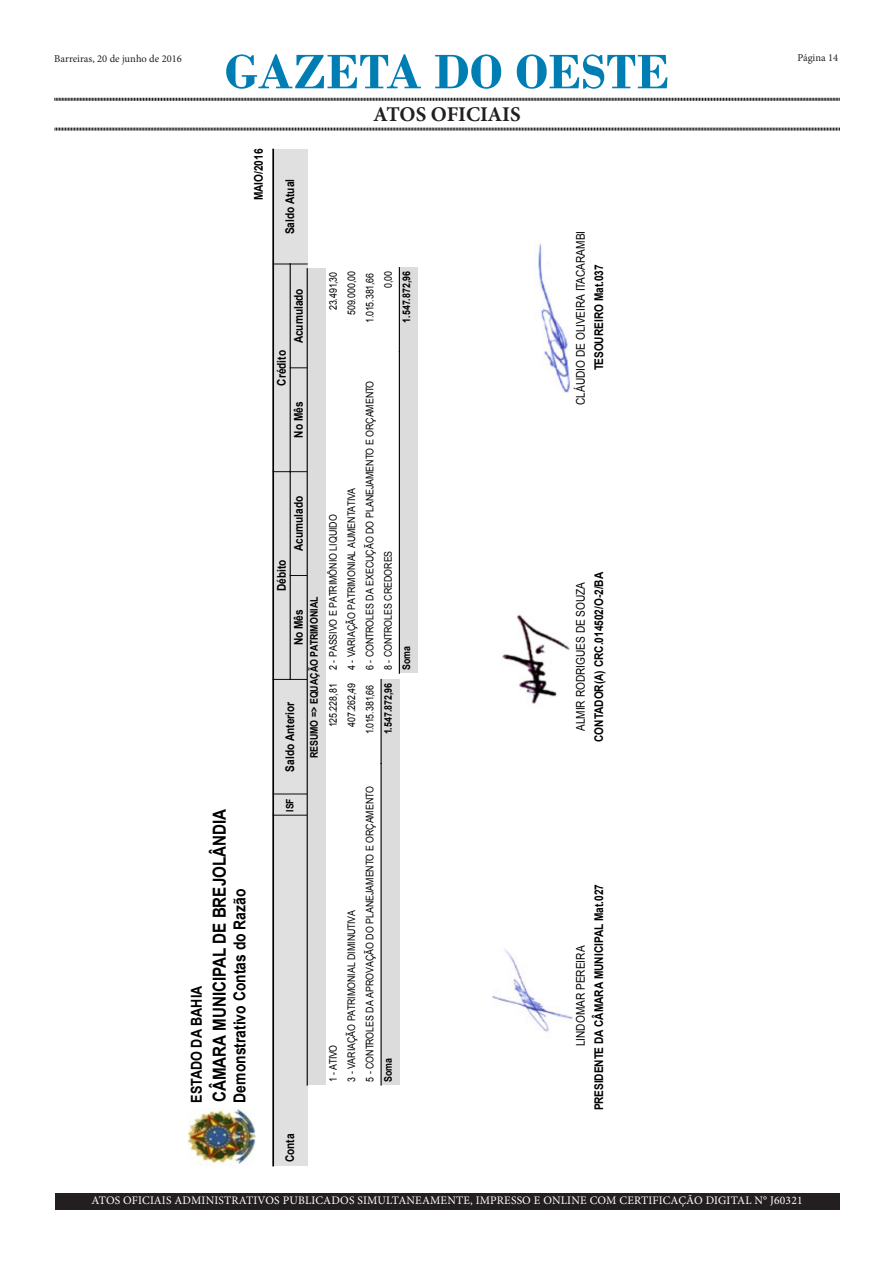
<style>
.page{position:relative;width:893px;height:1263px;background:#fff}
.page>*{position:absolute;margin:0;border:0;box-sizing:border-box;transform-origin:0 0}
.t1{font:700 51px "Bodoni";color:#007eb4}
.t2{font:700 21px "Minion Pro";letter-spacing:-.005em;color:#231f20}
.t3{font:700 18px "Arial";color:#000;scale:.84 1}
.t4{font:700 16.5px "Arial";color:#000;scale:.84 1}
.t5{font:700 15px "Arial";color:#000;scale:.84 1}
.t6{font:700 12px "Arial";color:#000;scale:.84 1}
.t7{font:12px "Arial";color:#000;scale:.84 1}
.t8{font:11.55px "Minion Pro";letter-spacing:.015em;color:#fff}
.t9{font:10.5px "Arial";color:#000;scale:.84 1}
.t10{font:700 10.5px "Arial";color:#000;scale:.84 1}
.t11{font:10.5px "Minion Pro";color:#231f20}
.t12{font:700 10.2px "Arial";color:#000;scale:.84 1}
</style>
<div class="page">
<svg style="left:54px;top:97px;width:786px;height:4px;background:#908e8e"></svg>
<svg style="left:54px;top:127px;width:786px;height:4px;background:#908e8e"></svg>
<div style="left:55px;top:1193px;width:784px;height:16px;background:#231f20"></div>
<img style="left:188px;top:1109px;width:68px;height:57px">
<div style="left:273px;top:149px;width:34px;height:1017px;background:#e0e0e0"></div>
<hr style="left:273px;top:815px;width:34px;height:1px;background:#000">
<hr style="left:273px;top:793px;width:34px;height:1px;background:#000">
<hr style="left:273px;top:679px;width:34px;height:1px;background:#000">
<hr style="left:290px;top:472px;width:1px;height:207px;background:#000">
<hr style="left:290px;top:264px;width:1px;height:208px;background:#000">
<svg style="left:291px;top:575px;width:16px;height:1px"></svg>
<svg style="left:274px;top:471px;width:33px;height:1px"></svg>
<svg style="left:290px;top:367px;width:17px;height:1px"></svg>
<svg style="left:274px;top:263px;width:33px;height:1px"></svg>
<hr style="left:272px;top:149px;width:2px;height:1017px;background:#000">
<div style="left:307px;top:269px;width:18px;height:816px;background:#dcdcdc"></div>
<hr style="left:307px;top:269px;width:1px;height:816px;background:#000">
<div style="left:381px;top:679px;width:18px;height:406px;background:#dcdcdc"></div>
<hr style="left:381px;top:763px;width:1px;height:322px;background:#000">
<hr style="left:381px;top:679px;width:1px;height:84px;background:#000">
<div style="left:399px;top:268px;width:19px;height:405px;background:#dcdcdc"></div>
<hr style="left:399px;top:352px;width:1px;height:321px;background:#000">
<hr style="left:399px;top:268px;width:1px;height:84px;background:#000">
<img style="left:492px;top:949px;width:81px;height:83px">
<img style="left:502px;top:614px;width:68px;height:90px">
<img style="left:536px;top:243px;width:35px;height:150px">
<p class="t11" style="left:54px;top:52px;width:129px">Barreiras, 20 de junho de 2016</p>
<p class="t1" style="left:225px;top:42px;width:446px">GAZETA DO OESTE</p>
<p class="t2" style="left:373px;top:99px;width:149px">ATOS OFICIAIS</p>
<p class="t6" style="left:251px;top:200px;width:63px;rotate:-90deg">MAIO/2016</p>
<p class="t6" style="left:282px;top:234px;width:68px;rotate:-90deg">Saldo Atual</p>
<p class="t3" style="left:207px;top:1102px;width:350px;rotate:-90deg">CÂMARA MUNICIPAL DE BREJOLÂNDIA</p>
<p class="t4" style="left:229px;top:1102px;width:256px;rotate:-90deg">Demonstrativo Contas do Razão</p>
<p class="t5" style="left:186px;top:1103px;width:141px;rotate:-90deg">ESTADO DA BAHIA</p>
<p class="t6" style="left:290px;top:343px;width:67px;rotate:-90deg">Acumulado</p>
<p class="t9" style="left:326px;top:310px;width:48px;rotate:-90deg">23.491,30</p>
<p class="t9" style="left:345px;top:315px;width:54px;rotate:-90deg">509.000,00</p>
<p class="t9" style="left:363px;top:323px;width:61px;rotate:-90deg">1.015.381,66</p>
<p class="t6" style="left:273px;top:385px;width:44px;rotate:-90deg">Crédito</p>
<p class="t9" style="left:363px;top:670px;width:346px;rotate:-90deg">6 - CONTROLES DA EXECUÇÃO DO PLANEJAMENTO E ORÇAMENTO</p>
<p class="t6" style="left:290px;top:438px;width:44px;rotate:-90deg">No Mês</p>
<p class="t9" style="left:345px;top:670px;width:219px;rotate:-90deg">4 - VARIAÇÃO PATRIMONIAL AUMENTATIVA</p>
<p class="t6" style="left:290px;top:551px;width:67px;rotate:-90deg">Acumulado</p>
<p class="t9" style="left:326px;top:670px;width:187px;rotate:-90deg">2 - PASSIVO E PATRIMÔNIO LIQUIDO</p>
<p class="t6" style="left:273px;top:591px;width:39px;rotate:-90deg">Débito</p>
<p class="t10" style="left:307px;top:758px;width:194px;rotate:-90deg">RESUMO =&gt; EQUAÇÃO PATRIMONIAL</p>
<p class="t6" style="left:290px;top:645px;width:44px;rotate:-90deg">No Mês</p>
<p class="t9" style="left:345px;top:727px;width:54px;rotate:-90deg">407.262,49</p>
<p class="t9" style="left:326px;top:727px;width:53px;rotate:-90deg">125.228,81</p>
<p class="t9" style="left:363px;top:734px;width:61px;rotate:-90deg">1.015.381,66</p>
<p class="t6" style="left:282px;top:771px;width:85px;rotate:-90deg">Saldo Anterior</p>
<p class="t12" style="left:283px;top:812px;width:17px;rotate:-90deg">ISF</p>
<p class="t9" style="left:326px;top:1082px;width:46px;rotate:-90deg">1 - ATIVO</p>
<p class="t9" style="left:363px;top:1082px;width:353px;rotate:-90deg">5 - CONTROLES DA APROVAÇÃO DO PLANEJAMENTO E ORÇAMENTO</p>
<p class="t9" style="left:345px;top:1082px;width:206px;rotate:-90deg">3 - VARIAÇÃO PATRIMONIAL DIMINUTIVA</p>
<p class="t9" style="left:381px;top:288px;width:22px;rotate:-90deg">0,00</p>
<p class="t9" style="left:381px;top:670px;width:144px;rotate:-90deg">8 - CONTROLES CREDORES</p>
<p class="t10" style="left:381px;top:734px;width:63px;rotate:-90deg">1.547.872,96</p>
<p class="t10" style="left:381px;top:1082px;width:30px;rotate:-90deg">Soma</p>
<p class="t10" style="left:399px;top:323px;width:63px;rotate:-90deg">1.547.872,96</p>
<p class="t10" style="left:399px;top:670px;width:30px;rotate:-90deg">Soma</p>
<p class="t6" style="left:282px;top:1162px;width:36px;rotate:-90deg">Conta</p>
<p class="t7" style="left:573px;top:405px;width:209px;rotate:-90deg">CLÁUDIO DE OLIVEIRA ITACARAMBI</p>
<p class="t6" style="left:591px;top:370px;width:128px;rotate:-90deg">TESOUREIRO Mat.037</p>
<p class="t7" style="left:573px;top:731px;width:179px;rotate:-90deg">ALMIR RODRIGUES DE SOUZA</p>
<p class="t6" style="left:591px;top:742px;width:204px;rotate:-90deg">CONTADOR(A) CRC.014502/O-2/BA</p>
<p class="t6" style="left:591px;top:1110px;width:271px;rotate:-90deg">PRESIDENTE DA CÂMARA MUNICIPAL Mat.027</p>
<p class="t7" style="left:573px;top:1046px;width:121px;rotate:-90deg">LINDOMAR PEREIRA</p>
<p class="t11" style="left:797px;top:51px;width:42px">Página 14</p>
<p class="t8" style="left:91px;top:1193px;width:713px">ATOS OFICIAIS ADMINISTRATIVOS PUBLICADOS SIMULTANEAMENTE, IMPRESSO E ONLINE COM CERTIFICAÇÃO DIGITAL N° J60321</p>
</div>
